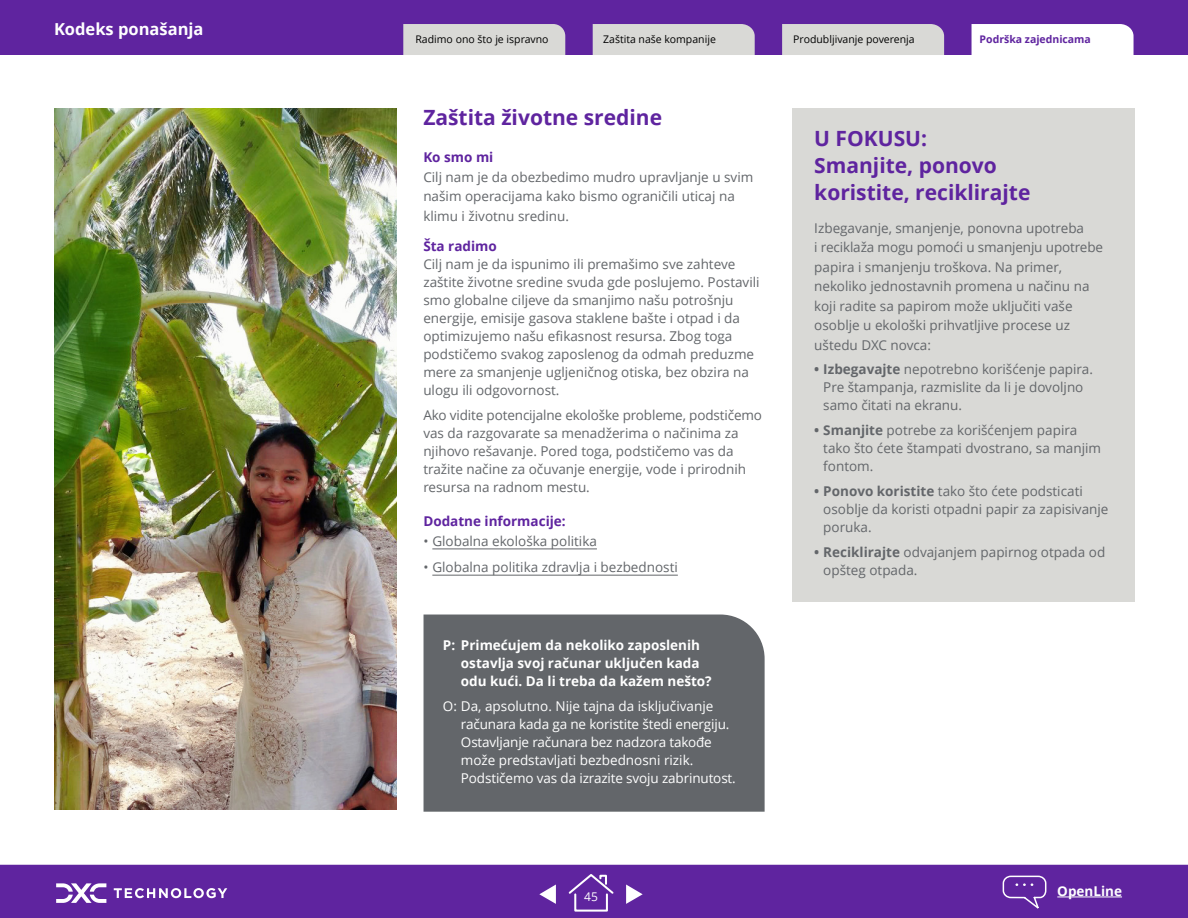
<style>
.page{position:relative;width:1188px;height:918px;background:#fff}
.page>*{position:absolute;margin:0;border:0;box-sizing:border-box;transform-origin:0 0}
.Body_subheadline_Wal{font:700 21px/27px "Open Sans";color:#5f249f}
.t1{font:700 16.5px "Open Sans";color:#fff}
.Body_regular_9_13{font:13.5px/18px "Open Sans";color:#63666a}
.Copyright_without_le{font:13.5px/18px "Open Sans";letter-spacing:-.01em;color:#fff}
.Head_for_purple_box{font:700 13.5px/18px "Open Sans";color:#fff}
.Body_header_Walsheim{font:700 13.5px "Open Sans";color:#5f249f}
.t2{font:12px "Open Sans";color:#fff}
.Body_header_Walsheim-2{font:10.5px "Open Sans";color:#000}
.Tab_head_active_purp{font:700 10.5px "Open Sans";color:#5f249f}
.s1{font-weight:700}
</style>
<div class="page">
<div style="left:0;top:864px;width:1188px;height:54px;background:#5f249f"></div>
<svg style="left:567px;top:872px;width:48px;height:41px;background:#7543ac"></svg>
<hr style="left:1057px;top:897px;width:65px;height:1px;background:#fff">
<svg style="left:1002px;top:875px;width:45px;height:37px;background:#7340ab"></svg>
<svg style="left:114px;top:888px;width:113px;height:10px"></svg>
<svg style="left:56px;top:883px;width:50px;height:20px"></svg>
<div style="left:0;top:0;width:1188px;height:55px;background:#5f249f"></div>
<div style="left:972px;top:24px;width:162px;height:31px;background:#fff"></div>
<img style="left:54px;top:108px;width:342px;height:702px">
<hr style="left:432px;top:549px;width:165px;height:1px;background:#63666a">
<hr style="left:432px;top:575px;width:246px;height:1px;background:#63666a">
<div style="left:424px;top:615px;width:341px;height:197px;background:#63666a"></div>
<div style="left:793px;top:108px;width:342px;height:494px;background:#d9d9d6"></div>
<svg style="left:539px;top:885px;width:17px;height:19px"></svg>
<svg style="left:626px;top:885px;width:17px;height:19px"></svg>
<div style="left:403px;top:24px;width:162px;height:31px;background:#d9d9d6"></div>
<div style="left:593px;top:24px;width:162px;height:31px;background:#d9d9d6"></div>
<div style="left:782px;top:24px;width:162px;height:31px;background:#d9d9d6"></div>
<p class="t1" style="left:54px;top:18px;width:151px">Kodeks ponašanja</p>
<p class="Body_header_Walsheim-2" style="left:415px;top:32px;width:135px">Radimo ono što je ispravno</p>
<p class="Body_header_Walsheim-2" style="left:603px;top:32px;width:114px">Zaštita naše kompanije</p>
<p class="Body_header_Walsheim-2" style="left:793px;top:32px;width:123px">Produbljivanje poverenja</p>
<p class="Tab_head_active_purp" style="left:980px;top:32px;width:113px">Podrška zajednicama</p>
<p class="Body_subheadline_Wal" style="left:423px;top:103px;width:240px">Zaštita životne sredine</p>
<p class="Body_header_Walsheim" style="left:423px;top:148px;width:72px">Ko smo mi</p>
<p class="Body_regular_9_13" style="left:423px;top:167px;width:332px;line-height:19.5px">Cilj nam je da obezbedimo mudro upravljanje u svim našim operacijama kako bismo ograničili uticaj na klimu i životnu sredinu.</p>
<p class="Body_header_Walsheim" style="left:423px;top:236px;width:75px">Šta radimo</p>
<p class="Body_regular_9_13" style="left:423px;top:255px;width:338px">Cilj nam je da ispunimo ili premašimo sve zahteve zaštite životne sredine svuda gde poslujemo. Postavili smo globalne ciljeve da smanjimo našu potrošnju energije, emisije gasova staklene bašte i otpad i da optimizujemo našu efikasnost resursa. Zbog toga podstičemo svakog zaposlenog da odmah preduzme mere za smanjenje ugljeničnog otiska, bez obzira na ulogu ili odgovornost.</p>
<p class="Body_regular_9_13" style="left:423px;top:405px;width:340px">Ako vidite potencijalne ekološke probleme, podstičemo vas da razgovarate sa menadžerima o načinima za njihovo rešavanje. Pored toga, podstičemo vas da tražite načine za očuvanje energije, vode i prirodnih resursa na radnom mestu.</p>
<p class="Body_header_Walsheim" style="left:423px;top:512px;width:144px">Dodatne informacije:</p>
<p class="Body_regular_9_13" style="left:423px;top:532px;width:175px">• Globalna ekološka politika</p>
<p class="Body_regular_9_13" style="left:423px;top:558px;width:256px">• Globalna politika zdravlja i bezbednosti</p>
<p class="Head_for_purple_box" style="left:461px;top:636px;width:252px;text-indent:-18px">P: Primećujem da nekoliko zaposlenih ostavlja svoj računar uključen kada odu kući. Da li treba da kažem nešto?</p>
<p class="Copyright_without_le" style="left:461px;top:697px;width:276px;text-indent:-18px">O: Da, apsolutno. Nije tajna da isključivanje računara kada ga ne koristite štedi energiju.<br>Ostavljanje računara bez nadzora takođe može predstavljati bezbednosni rizik.<br>Podstičemo vas da izrazite svoju zabrinutost.</p>
<p class="t2" style="left:584px;top:888px;width:15px">45</p>
<p class="Body_subheadline_Wal" style="left:814px;top:124px;width:218px">U FOKUSU:<br>Smanjite, ponovo koristite, reciklirajte</p>
<p class="Body_regular_9_13" style="left:814px;top:218px;width:290px;line-height:19.5px">Izbegavanje, smanjenje, ponovna upotreba<br>i reciklaža mogu pomoći u smanjenju upotrebe papira i smanjenju troškova. Na primer, nekoliko jednostavnih promena u načinu na koji radite sa papirom može uključiti vaše osoblje u ekološki prihvatljive procese uz uštedu DXC novca:</p>
<p class="Body_regular_9_13" style="left:823px;top:360px;width:271px;text-indent:-9px"><span class="s1">• Izbegavajte</span> nepotrebno korišćenje papira.<br>Pre štampanja, razmislite da li je dovoljno samo čitati na ekranu.</p>
<p class="Body_regular_9_13" style="left:823px;top:421px;width:279px;text-indent:-9px"><span class="s1">• Smanjite</span> potrebe za korišćenjem papira tako što ćete štampati dvostrano, sa manjim fontom.</p>
<p class="Body_regular_9_13" style="left:823px;top:482px;width:287px;text-indent:-9px"><span class="s1">• Ponovo koristite</span> tako što ćete podsticati osoblje da koristi otpadni papir za zapisivanje poruka.</p>
<p class="Body_regular_9_13" style="left:823px;top:542px;width:284px;text-indent:-9px"><span class="s1">• Reciklirajte</span> odvajanjem papirnog otpada od opšteg otpada.</p>
<p class="Head_for_purple_box" style="left:1057px;top:882px;width:66px">OpenLine</p>
</div>
